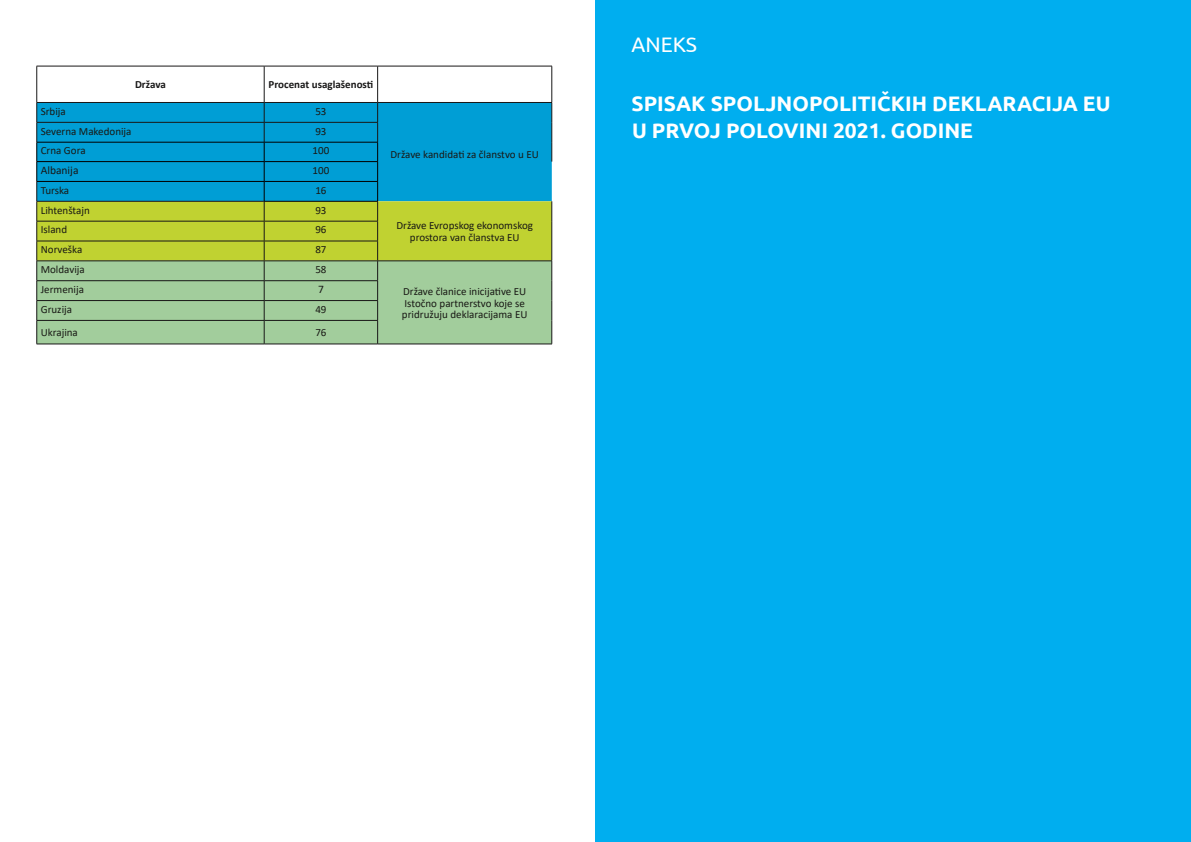
<style>
.page{position:relative;width:1191px;height:842px;background:#fff}
.page>*{position:absolute;margin:0;border:0;box-sizing:border-box;transform-origin:0 0}
.t1{font:700 21px/27px "Ubuntu";color:#fff}
.t2{font:21px "Ubuntu";color:#fff}
.t3{font:11.5px "Calibri";color:#181717}
.t4{font:11px/11.9px "Calibri";color:#191915;text-align:center}
.t5{font:700 11px "Calibri";color:#181717}
</style>
<div class="page">
<div style="left:595px;top:0;width:596px;height:842px;background:#00aeef"></div>
<hr style="left:36px;top:66px;width:228px;height:1px;background:#181717">
<hr style="left:264px;top:66px;width:114px;height:1px;background:#181717">
<hr style="left:378px;top:66px;width:174px;height:1px;background:#181717">
<hr style="left:36px;top:102px;width:228px;height:1px;background:#181717">
<hr style="left:264px;top:102px;width:114px;height:1px;background:#181717">
<hr style="left:378px;top:102px;width:174px;height:1px;background:#181717">
<hr style="left:36px;top:344px;width:228px;height:1px;background:#181717">
<hr style="left:264px;top:344px;width:114px;height:1px;background:#181717">
<hr style="left:378px;top:344px;width:174px;height:1px;background:#181717">
<hr style="left:36px;top:66px;width:1px;height:36px;background:#181717">
<hr style="left:264px;top:66px;width:1px;height:36px;background:#181717">
<hr style="left:377px;top:66px;width:1px;height:36px;background:#181717">
<hr style="left:551px;top:66px;width:1px;height:36px;background:#181717">
<svg style="left:36px;top:103px;width:516px;height:241px;background:#63b493"></svg>
<hr style="left:264px;top:201px;width:114px;height:1px;background:#000">
<p class="t5" style="left:135px;top:77px;width:32px">Država</p>
<p class="t5" style="left:268px;top:77px;width:106px">Procenat usaglašenosti</p>
<p class="t4" style="left:41px;top:105px;width:27px">Srbija</p>
<p class="t4" style="left:315px;top:105px;width:13px">53</p>
<p class="t4" style="left:41px;top:125px;width:92px">Severna Makedonija</p>
<p class="t4" style="left:315px;top:125px;width:13px">93</p>
<p class="t4" style="left:41px;top:145px;width:46px">Crna Gora</p>
<p class="t4" style="left:312px;top:145px;width:18px">100</p>
<p class="t3" style="left:41px;top:162px;width:39px">Albanija</p>
<p class="t4" style="left:312px;top:164px;width:18px">100</p>
<p class="t4" style="left:41px;top:184px;width:30px">Turska</p>
<p class="t4" style="left:315px;top:184px;width:13px">16</p>
<p class="t4" style="left:41px;top:204px;width:51px">Lihtenštajn</p>
<p class="t4" style="left:315px;top:204px;width:13px">93</p>
<p class="t4" style="left:41px;top:224px;width:28px">Island</p>
<p class="t4" style="left:315px;top:224px;width:13px">96</p>
<p class="t4" style="left:41px;top:243px;width:43px">Norveška</p>
<p class="t4" style="left:315px;top:243px;width:13px">87</p>
<p class="t4" style="left:41px;top:263px;width:45px">Moldavija</p>
<p class="t4" style="left:315px;top:263px;width:13px">58</p>
<p class="t4" style="left:41px;top:283px;width:45px">Jermenija</p>
<p class="t3" style="left:318px;top:282px;width:7px">7</p>
<p class="t4" style="left:41px;top:303px;width:33px">Gruzija</p>
<p class="t4" style="left:315px;top:303px;width:13px">49</p>
<p class="t4" style="left:41px;top:326px;width:39px">Ukrajina</p>
<p class="t4" style="left:315px;top:326px;width:13px">76</p>
<p class="t4" style="left:390px;top:148px;width:150px">Države kandidati za članstvo u EU</p>
<p class="t4" style="left:396px;top:219px;width:138px">Države Evropskog ekonomskog prostora van članstva EU</p>
<p class="t4" style="left:402px;top:285px;width:127px;text-align:left">Države članice inicijative EU<br>Istočno partnerstvo koje se pridružuju deklaracijama EU</p>
<h1 class="t2" style="left:631px;top:32px;width:67px">An EKS</h1>
<h1 class="t1" style="left:631px;top:90px;width:480px">SPISAK SPOLJNOPOLITIČKIH DEKLARACIJA EU<br>U PRVOJ POLOVINI 2021. GODINE</h1>
</div>
